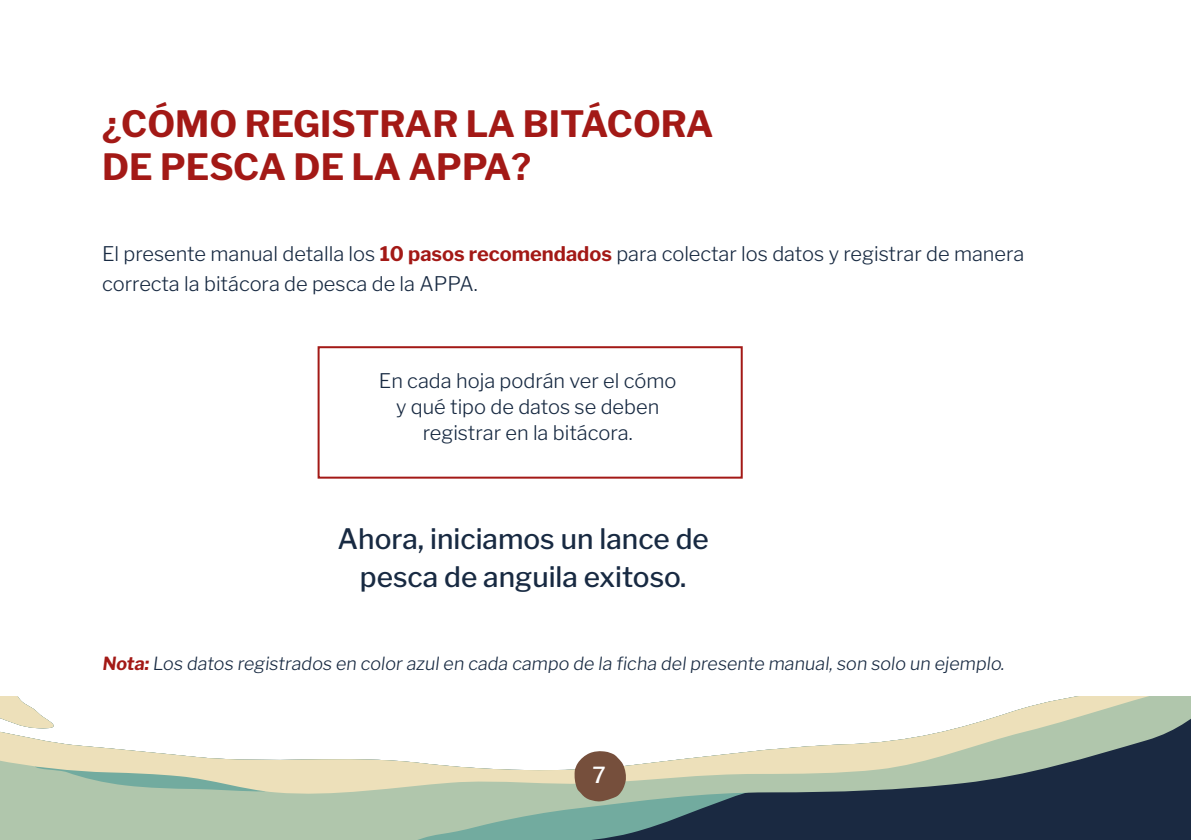
<style>
.page{position:relative;width:1191px;height:840px;background:#fff}
.page>*{position:absolute;margin:0;border:0;box-sizing:border-box;transform-origin:0 0}
.t1{font:700 36px/43.2px "Libre Franklin";color:#a31916}
.t2{font:100 28px/38px "Libre Franklin";color:#182a42;text-align:center}
.t3{font:100 22px "Libre Franklin";color:#fff}
.t4{font:100 20px/26px "Libre Franklin";color:#182a42}
.t5{font:100 18px "Libre Franklin";color:#182a42}
.s1{font-weight:700;color:#a31916}
</style>
<div class="page">
<svg style="left:0;top:796px;width:1191px;height:43px;background:#677e7b"></svg>
<svg style="left:0;top:696px;width:1191px;height:100px"></svg>
<svg style="left:0;top:696px;width:63px;height:32px"></svg>
<svg style="left:574px;top:750px;width:52px;height:51px;background:#8d705f"></svg>
<div style="left:317px;top:346px;width:425px;height:132px;border:2px solid #a31916"></div>
<h1 class="t1" style="left:102px;top:99px;width:613px">¿CÓMO REGISTRAR LA BITÁCORA<br>DE PESCA DE LA APPA?</h1>
<p class="t4" style="left:102px;top:236px;width:924px;line-height:30px">El presente manual detalla los <span class="s1">10 pasos recomendados</span> para colectar los datos y registrar de manera correcta la bitácora de pesca de la APPA.</p>
<p class="t4" style="left:379px;top:366px;width:299px;text-align:center">En cada hoja podrán ver el cómo y qué tipo de datos se deben registrar en la bitácora.</p>
<h2 class="t2" style="left:337px;top:517px;width:373px">Ahora, iniciamos un lance de pesca de anguila exitoso.</h2>
<p class="t5" style="left:102px;top:648px;width:906px"><span class="s1">Nota:</span>Los datos registrados en color azulen cada campo de la ficha delpresente manual,son solo un ejemplo.</p>
<p class="t3" style="left:592px;top:757px;width:15px">7</p>
</div>
